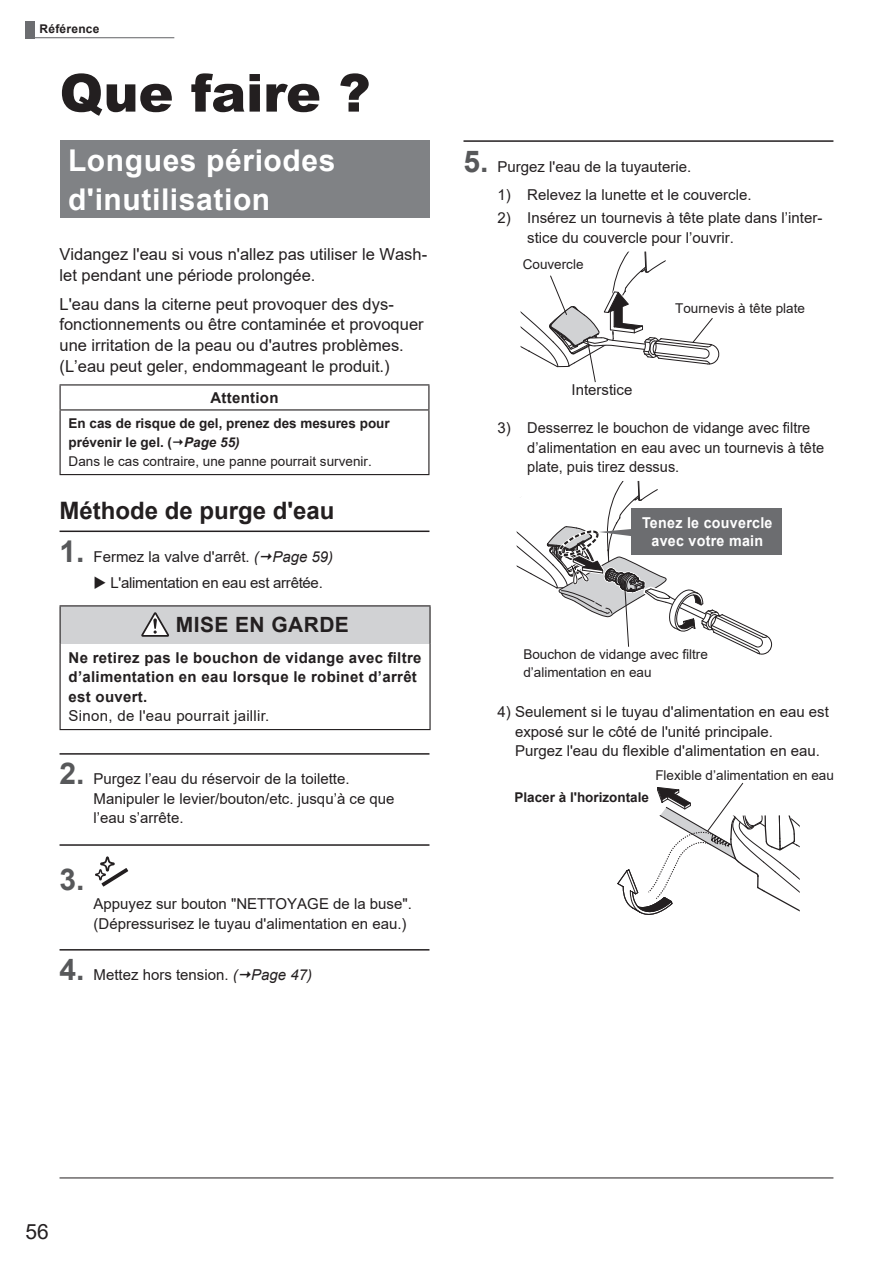
<style>
.page{position:relative;width:893px;height:1263px;background:#fff}
.page>*{position:absolute;margin:0;border:0;box-sizing:border-box;transform-origin:0 0}
.t1{font:900 52.5px "Arial";letter-spacing:-.005em;color:#231f20}
.t2{font:700 30px/39px "Arial";letter-spacing:.02em;color:#fff}
.t3{font:700 30px "Arial";color:#57585a}
.t4{font:700 24px "Arial";color:#231f20}
.t5{font:700 21px "Arial";letter-spacing:.02em;color:#231f20}
.t6{font:21px "Arial";color:#231f20}
.t7{font:16.5px/20.7px "Arial";color:#231f20}
.t8{font:15px/19.5px "Arial";color:#231f20}
.t9{font:700 15px/19.5px "Arial";letter-spacing:.02em;color:#231f20}
.t10{font:15px/26.5px "Arial";letter-spacing:-.02em;color:#231f20}
.t11{font:15px "Arial";letter-spacing:.02em;color:#231f20}
.t12{font:700 15px/18px "Arial";letter-spacing:.02em;color:#fff;text-align:center;scale:.95 1}
.t13{font:700 13.5px/18.9px "Arial";color:#231f20}
.t14{font:13.5px/17.5px "Arial";color:#231f20}
.t15{font:700 12px "Arial";letter-spacing:.02em;color:#231f20}
.s1{font-style:italic}
.s2{font-weight:400}
.s3{font-weight:700;font-size:30px;color:#57585a}
</style>
<div class="page">
<hr style="left:60px;top:530px;width:369px;height:2px;background:#231f20">
<hr style="left:60px;top:753px;width:369px;height:2px;background:#231f20">
<hr style="left:60px;top:844px;width:369px;height:2px;background:#231f20">
<hr style="left:60px;top:949px;width:369px;height:1px;background:#231f20">
<hr style="left:60px;top:410px;width:1px;height:64px;background:#231f20">
<hr style="left:428px;top:410px;width:1px;height:64px;background:#231f20">
<hr style="left:60px;top:474px;width:369px;height:1px;background:#231f20">
<hr style="left:60px;top:384px;width:369px;height:1px;background:#231f20">
<svg style="left:60px;top:385px;width:1px;height:24px"></svg>
<svg style="left:428px;top:385px;width:1px;height:24px"></svg>
<hr style="left:60px;top:409px;width:369px;height:1px;background:#231f20">
<div style="left:60px;top:606px;width:370px;height:37px;background:#d1d2d4"></div>
<hr style="left:60px;top:605px;width:371px;height:1px;background:#231f20">
<hr style="left:60px;top:606px;width:1px;height:37px;background:#231f20">
<hr style="left:429px;top:606px;width:2px;height:37px;background:#231f20">
<hr style="left:60px;top:643px;width:1px;height:86px;background:#231f20">
<hr style="left:429px;top:643px;width:2px;height:86px;background:#231f20">
<hr style="left:60px;top:729px;width:371px;height:1px;background:#231f20">
<svg style="left:141px;top:612px;width:28px;height:25px"></svg>
<svg style="left:95px;top:856px;width:33px;height:30px"></svg>
<hr style="left:463px;top:140px;width:370px;height:2px;background:#231f20">
<svg style="left:520px;top:252px;width:200px;height:131px"></svg>
<div style="left:631px;top:509px;width:150px;height:46px;background:#6c6d70"></div>
<svg style="left:517px;top:481px;width:259px;height:174px"></svg>
<svg style="left:617px;top:782px;width:183px;height:133px"></svg>
<div style="left:60px;top:140px;width:369px;height:78px;background:#808285"></div>
<hr style="left:60px;top:1178px;width:773px;height:1px;background:#231f20">
<div style="left:26px;top:21px;width:9px;height:17px;background:#6c6d70"></div>
<hr style="left:26px;top:37px;width:148px;height:1px;background:#6c6d70">
<p class="t15" style="left:40px;top:21px;width:61px">Référence</p>
<h1 class="t1" style="left:60px;top:55px;width:313px">Que faire ?</h1>
<h2 class="t2" style="left:68px;top:141px;width:269px">Longues périodes d'inutilisation</h2>
<p class="t7" style="left:60px;top:244px;width:369px">Vidangez l'eau si vous n'allez pas utiliser le Wash&shy;let pendant une période prolongée.</p>
<p class="t7" style="left:60px;top:293px;width:366px">L'eau dans la citerne peut provoquer des dys&shy;fonctionnements ou être contaminée et provoquer une irritation de la peau ou d'autres problèmes. (L’eau peut geler, endommageant le produit.)</p>
<p class="t9" style="left:210px;top:388px;width:70px">Attention</p>
<p class="t13" style="left:69px;top:414px;width:323px">En cas de risque de gel, prenez des mesures pour prévenir le gel. ( <span class="s1">Page 55)<br></span><span class="s2">Dans le cas contraire, une panne pourrait survenir.</span></p>
<h3 class="t4" style="left:60px;top:493px;width:277px">Méthode de purge d'eau</h3>
<p class="t10" style="left:111px;top:543px;width:224px;text-indent:-51px"><span class="s3">1.</span> Fermez la valve d'arrêt. <span class="s1">( Page 59)<br></span>L'alimentation en eau est arrêtée.</p>
<h3 class="t5" style="left:176px;top:610px;width:175px">MISE EN GARDE</h3>
<p class="t9" style="left:69px;top:648px;width:354px">Ne retirez pas le bouchon de vidange avec filtre d’alimentation en eau lorsque le robinet d’arrêt est ouvert.</p>
<p class="t11" style="left:69px;top:705px;width:202px">Sinon, de l'eau pourrait jaillir.</p>
<p class="t8" style="left:94px;top:769px;width:302px;text-indent:-34px"><span class="s3">2.</span> Purgez l’eau du réservoir de la toilette.<br>Manipuler le levier/bouton/etc. jusqu’à ce que l’eau s’arrête.</p>
<h2 class="t3" style="left:60px;top:858px;width:27px">3.</h2>
<p class="t8" style="left:94px;top:894px;width:320px">Appuyez sur bouton "NETTOYAGE de la buse". (Dépressurisez le tuyau d'alimentation en eau.)</p>
<p class="t8" style="left:60px;top:965px;width:254px"><span class="s3">4.</span> Mettez hors tension. <span class="s1">( Page 47)</span></p>
<p class="t8" style="left:463px;top:156px;width:229px"><span class="s3">5.</span> Purgez l'eau de la tuyauterie.</p>
<p class="t8" style="left:497px;top:184px;width:256px">1) Relevez la lunette et le couvercle.</p>
<p class="t8" style="left:527px;top:208px;width:297px;text-indent:-30px">2) Insérez un tournevis à tête plate dans l’inter&shy;stice du couvercle pour l’ouvrir.</p>
<p class="t14" style="left:523px;top:256px;width:62px">Couvercle</p>
<p class="t8" style="left:571px;top:379px;width:62px">Interstice</p>
<p class="t14" style="left:675px;top:299px;width:131px">Tournevis à tête plate</p>
<p class="t8" style="left:527px;top:418px;width:298px;text-indent:-30px">3) Desserrez le bouchon de vidange avec filtre d’alimentation en eau avec un tournevis à tête plate, puis tirez dessus.</p>
<p class="t12" style="left:642px;top:514px;width:139px">Tenez le couvercle avec votre main</p>
<p class="t14" style="left:523px;top:645px;width:186px">Bouchon de vidange avec filtre d’alimentation en eau</p>
<p class="t8" style="left:515px;top:702px;width:315px;text-indent:-18px">4) Seulement si le tuyau d'alimentation en eau est exposé sur le côté de l'unité principale.<br>Purgez l'eau du flexible d'alimentation en eau.</p>
<p class="t13" style="left:514px;top:788px;width:136px">Placer à l'horizontale</p>
<p class="t14" style="left:655px;top:766px;width:180px">Flexible d’alimentation en eau</p>
<h3 class="t6" style="left:26px;top:1217px;width:25px">56</h3>
</div>
